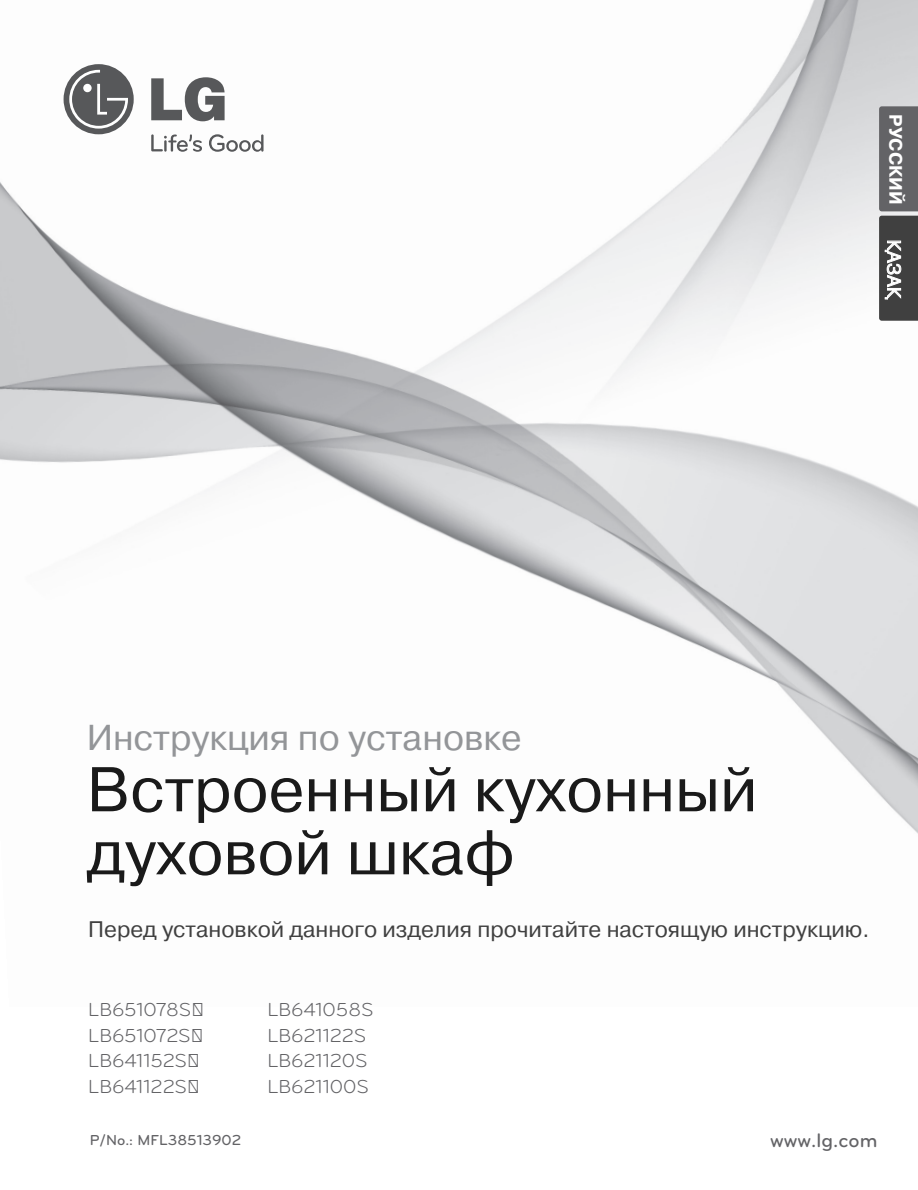
<style>
.page{position:relative;width:918px;height:1190px;background:#fff}
.page>*{position:absolute;margin:0;border:0;box-sizing:border-box;transform-origin:0 0}
.t1{font:63px/63px "Pragmatica C";color:#1a1a1a}
.t2{font:36px "Pragmatica C";color:#939598}
.t3{font:22.5px "Pragmatica C";color:#404040}
.t4{font:500 20.25px "Bryant LG";color:#636366}
.t5{font:19.5px "Bryant LG";color:#636366}
.t6{font:700 18px "Pragmatica C";color:#fff}
.t7{font:18px "Sans Kazak";color:#fff}
.t8{font:500 15px "Bryant LG";color:#636366}
</style>
<div class="page">
<img style="left:0;top:0;width:918px;height:834px">
<svg style="left:151px;top:134px;width:51px;height:18px"></svg>
<svg style="left:209px;top:134px;width:55px;height:18px"></svg>
<svg style="left:151px;top:77px;width:74px;height:44px"></svg>
<div style="left:64px;top:64px;width:70px;height:70px;background:#57585a;border-radius:50%"></div>
<svg style="left:69px;top:70px;width:59px;height:59px"></svg>
<svg style="left:879px;top:106px;width:39px;height:215px;background:#555556"></svg>
<p class="t6" style="left:903px;top:114px;width:92px;rotate:90deg">РУССКИЙ</p>
<p class="t7" style="left:901px;top:240px;width:60px;rotate:90deg">“ÀÇÀ“</p>
<p class="t2" style="left:87px;top:723px;width:436px">Инструкция по установке</p>
<h1 class="t1" style="left:87px;top:762px;width:672px">Встроенный кухонный духовой шкаф</h1>
<h3 class="t3" style="left:88px;top:920px;width:783px">Перед установкой данного изделия прочитайте настоящую инструкцию.</h3>
<p class="t5" style="left:88px;top:1002px;width:104px">LB651078S</p>
<p class="t5" style="left:267px;top:1002px;width:107px">LB641058S</p>
<p class="t5" style="left:88px;top:1028px;width:104px">LB651072S</p>
<p class="t5" style="left:267px;top:1028px;width:100px">LB621122S</p>
<p class="t5" style="left:88px;top:1053px;width:100px">LB641152S</p>
<p class="t5" style="left:267px;top:1053px;width:102px">LB621120S</p>
<p class="t5" style="left:88px;top:1079px;width:100px">LB641122S</p>
<p class="t5" style="left:267px;top:1079px;width:103px">LB621100S</p>
<p class="t8" style="left:90px;top:1135px;width:153px">P/No.: MFL38513902</p>
<p class="t4" style="left:770px;top:1133px;width:109px">www.lg.com</p>
</div>
